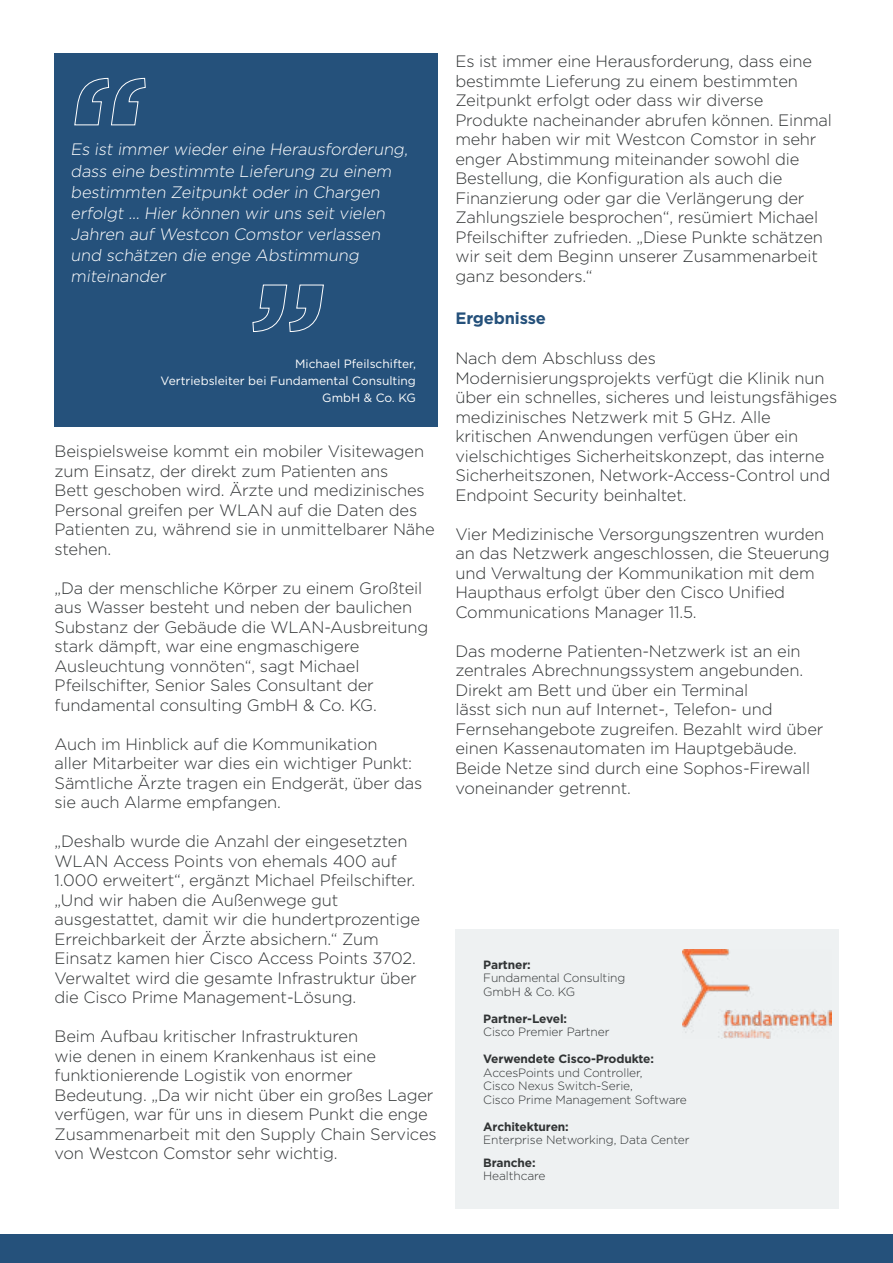
<style>
.page{position:relative;width:893px;height:1263px;background:#fff}
.page>*{position:absolute;margin:0;border:0;box-sizing:border-box;transform-origin:0 0}
.t1{font:300 16.5px/19.5px "Gotham";letter-spacing:-.01em;color:#313435}
.t2{font:300 16.5px/21px "Gotham";color:#fff}
.t3{font:700 16.5px "Gotham";letter-spacing:-.01em;color:#25517b}
.t4{font:300 12px/13.5px "Gotham";letter-spacing:-.01em;color:#313435}
.t5{font:12px/17.1px "Gotham";color:#fff;text-align:right}
.t6{font:700 12px "Gotham";letter-spacing:-.01em;color:#313435}
</style>
<div class="page">
<div style="left:455px;top:929px;width:384px;height:280px;background:#eef1f2"></div>
<div style="left:0;top:1234px;width:893px;height:29px;background:#25517b"></div>
<div style="left:54px;top:53px;width:383px;height:374px;background:#25517b"></div>
<svg style="left:74px;top:78px;width:72px;height:48px"></svg>
<svg style="left:252px;top:284px;width:72px;height:48px"></svg>
<img style="left:682px;top:949px;width:150px;height:89px">
<p class="t2" style="left:71px;top:139px;width:342px">Es ist immer wieder eine Herausforderung, dass eine bestimmte Lieferung zu einem bestimmten Zeitpunkt oder in Chargen erfolgt ... Hier können wir uns seit vielen Jahren auf Westcon Comstor verlassen und schätzen die enge Abstimmung miteinander</p>
<p class="t5" style="left:161px;top:355px;width:257px">Michael Pfeilschifter,<br>Vertriebsleiter bei Fundamental Consulting<br>GmbH &amp; Co. KG</p>
<p class="t1" style="left:55px;top:441px;width:382px">Beispielsweise kommt ein mobiler Visitewagen zum Einsatz, der direkt zum Patienten ans<br>Bett geschoben wird. Ärzte und medizinisches Personal greifen per WLAN auf die Daten des Patienten zu, während sie in unmittelbarer Nähe stehen.</p>
<p class="t1" style="left:55px;top:578px;width:375px">„Da der menschliche Körper zu einem Großteil aus Wasser besteht und neben der baulichen Substanz der Gebäude die WLAN-Ausbreitung stark dämpft, war eine engmaschigere Ausleuchtung vonnöten“, sagt Michael Pfeilschifter, Senior Sales Consultant der fundamental consulting GmbH &amp; Co. KG.</p>
<p class="t1" style="left:55px;top:734px;width:369px">Auch im Hinblick auf die Kommunikation<br>aller Mitarbeiter war dies ein wichtiger Punkt:<br>Sämtliche Ärzte tragen ein Endgerät, über das sie auch Alarme empfangen.</p>
<p class="t1" style="left:55px;top:831px;width:367px">„Deshalb wurde die Anzahl der eingesetzten WLAN Access Points von ehemals 400 auf 1.000 erweitert“, ergänzt Michael Pfeilschifter. „Und wir haben die Außenwege gut ausgestattet, damit wir die hundertprozentige Erreichbarkeit der Ärzte absichern.“ Zum Einsatz kamen hier Cisco Access Points 3702.<br>Verwaltet wird die gesamte Infrastruktur über die Cisco Prime Management-Lösung.</p>
<p class="t1" style="left:55px;top:1026px;width:384px">Beim Aufbau kritischer Infrastrukturen<br>wie denen in einem Krankenhaus ist eine funktionierende Logistik von enormer Bedeutung. „Da wir nicht über ein großes Lager verfügen, war für uns in diesem Punkt die enge Zusammenarbeit mit den Supply Chain Services von Westcon Comstor sehr wichtig.</p>
<p class="t1" style="left:455px;top:51px;width:378px">Es ist immer eine Herausforderung, dass eine bestimmte Lieferung zu einem bestimmten Zeitpunkt erfolgt oder dass wir diverse Produkte nacheinander abrufen können. Einmal mehr haben wir mit Westcon Comstor in sehr enger Abstimmung miteinander sowohl die Bestellung, die Konfiguration als auch die Finanzierung oder gar die Verlängerung der Zahlungsziele besprochen“, resümiert Michael Pfeilschifter zufrieden. „Diese Punkte schätzen wir seit dem Beginn unserer Zusammenarbeit ganz besonders.“</p>
<p class="t3" style="left:455px;top:307px;width:92px">Ergebnisse</p>
<p class="t1" style="left:455px;top:348px;width:383px">Nach dem Abschluss des Modernisierungsprojekts verfügt die Klinik nun über ein schnelles, sicheres und leistungsfähiges medizinisches Netzwerk mit 5 GHz. Alle kritischen Anwendungen verfügen über ein vielschichtiges Sicherheitskonzept, das interne Sicherheitszonen, Network-Access-Control und Endpoint Security beinhaltet.</p>
<p class="t1" style="left:455px;top:524px;width:376px">Vier Medizinische Versorgungszentren wurden an das Netzwerk angeschlossen, die Steuerung und Verwaltung der Kommunikation mit dem Haupthaus erfolgt über den Cisco Unified Communications Manager 11.5.</p>
<p class="t1" style="left:455px;top:641px;width:369px">Das moderne Patienten-Netzwerk ist an ein zentrales Abrechnungssystem angebunden.<br>Direkt am Bett und über ein Terminal<br>lässt sich nun auf Internet-, Telefon- und Fernsehangebote zugreifen. Bezahlt wird über einen Kassenautomaten im Hauptgebäude.<br>Beide Netze sind durch eine Sophos-Firewall voneinander getrennt.</p>
<p class="t6" style="left:483px;top:956px;width:49px">Partner:</p>
<p class="t4" style="left:483px;top:971px;width:144px">Fundamental Consulting<br>GmbH &amp; Co. KG</p>
<p class="t6" style="left:483px;top:1010px;width:85px">Partner-Level:</p>
<p class="t4" style="left:483px;top:1025px;width:128px">Cisco Premier Partner</p>
<p class="t6" style="left:483px;top:1051px;width:172px">Verwendete Cisco-Produkte:</p>
<p class="t4" style="left:483px;top:1065px;width:205px">AccesPoints und Controller,<br>Cisco Nexus Switch-Serie,<br>Cisco Prime Management Software</p>
<p class="t6" style="left:483px;top:1118px;width:87px">Architekturen:</p>
<p class="t4" style="left:483px;top:1133px;width:208px">Enterprise Networking, Data Center</p>
<p class="t6" style="left:483px;top:1154px;width:54px">Branche:</p>
<p class="t4" style="left:483px;top:1169px;width:64px">Healthcare</p>
</div>
